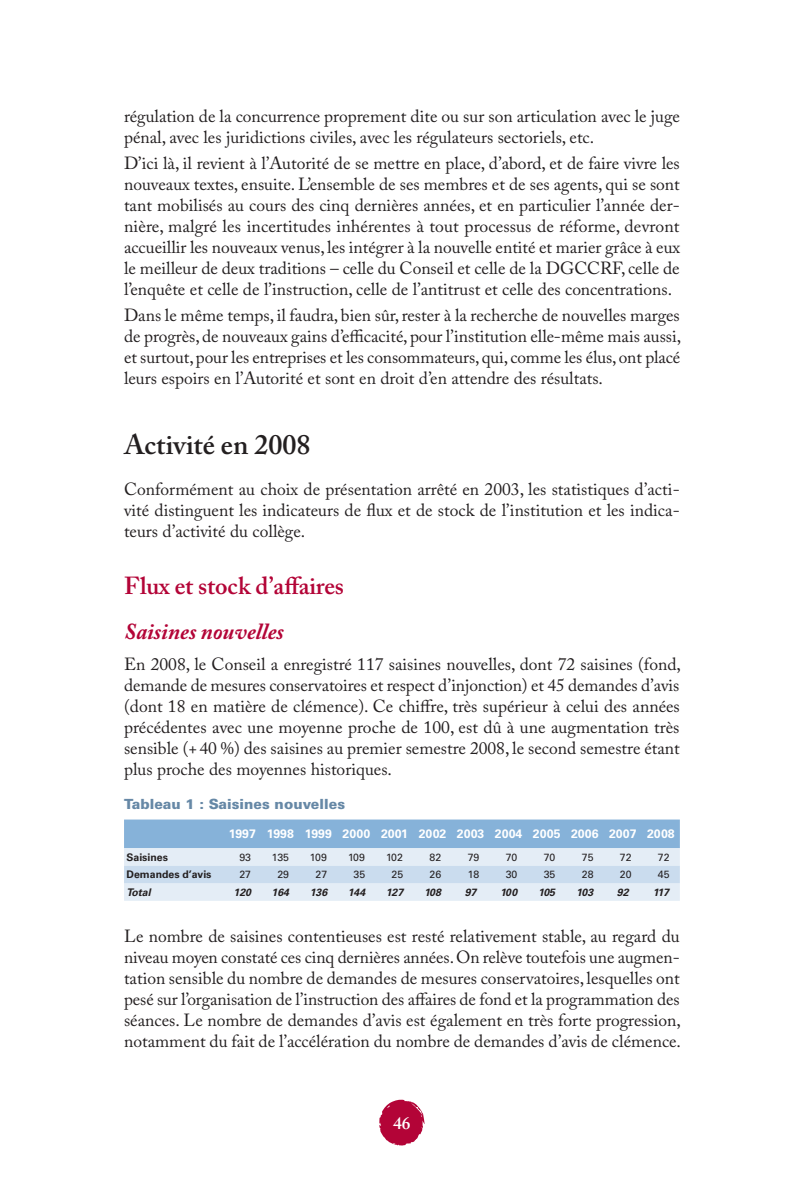
<style>
.page{position:relative;width:794px;height:1191px;background:#fff}
.page>*{position:absolute;margin:0;border:0;box-sizing:border-box;transform-origin:0 0}
.t1{font:600 28px "Adobe Caslon Pro";color:#231f20}
.t2{font:600 24.5px "Adobe Caslon Pro";letter-spacing:-.005em;color:#b30437}
.t3{font:italic 700 22.75px "Adobe Caslon Pro";color:#b30437}
.t4{font:17.5px/21px "Adobe Caslon Pro";color:#231f20;text-align:justify}
.t5{font:600 17.5px "Adobe Caslon Pro";color:#fff}
.t6{font:900 14px "Univers LT Std";color:#6688a6}
.t7{font:700 12.25px "Univers LT Std";color:#fff}
.t8{font:10.5px "Univers LT Std";color:#231f20}
.t9{font:italic 700 10.5px "Univers LT Std";color:#231f20}
.t10{font:700 10.5px "Univers LT Std";color:#231f20}
</style>
<div class="page">
<svg style="left:379px;top:1099px;width:46px;height:47px"></svg>
<svg style="left:124px;top:819px;width:556px;height:81px;background:#bdd4ea"></svg>
<p class="t4" style="left:124px;top:105px;width:557px">régulation de la concurrence proprement dite ou sur son articulation avec le juge pénal, avec les juridictions civiles, avec les régulateurs sectoriels, etc.</p>
<p class="t4" style="left:124px;top:152px;width:558px">D’ici là, il revient à l’Autorité de se mettre en place, d’abord, et de faire vivre les nouveaux textes, ensuite. L’ensemble de ses membres et de ses agents, qui se sont tant mobilisés au cours des cinq dernières années, et en particulier l’année der‑ nière, malgré les incertitudes inhérentes à tout processus de réforme, devront accueillir les nouveaux venus, les intégrer à la nouvelle entité et marier grâce à eux le meilleur de deux traditions – celle du Conseil et celle de la DGCCRF, celle de l’enquête et celle de l’instruction, celle de l’antitrust et celle des concentrations.</p>
<p class="t4" style="left:124px;top:305px;width:558px">Dans le même temps, il faudra, bien sûr, rester à la recherche de nouvelles marges de progrès, de nouveaux gains d’efficacité, pour l’institution elle-même mais aussi, et surtout, pour les entreprises et les consommateurs, qui, comme les élus, ont placé leurs espoirs en l’Autorité et sont en droit d’en attendre des résultats.</p>
<h1 class="t1" style="left:124px;top:428px;width:188px">Activité en 2008</h1>
<p class="t4" style="left:124px;top:479px;width:557px">Conformément au choix de présentation arrêté en 2003, les statistiques d’acti‑ vité distinguent les indicateurs de flux et de stock de l’institution et les indica‑ teurs d’activité du collège.</p>
<h2 class="t2" style="left:124px;top:571px;width:221px">Flux et stock d’affaires</h2>
<h3 class="t3" style="left:124px;top:617px;width:161px">Saisines nouvelles</h3>
<p class="t4" style="left:124px;top:653px;width:558px">En 2008, le Conseil a enregistré 117 saisines nouvelles, dont 72 saisines (fond, demande de mesures conservatoires et respect d’injonction) et 45 demandes d’avis (dont 18 en matière de clémence). Ce chiffre, très supérieur à celui des années précédentes avec une moyenne proche de 100, est dû à une augmentation très sensible (+ 40 %) des saisines au premier semestre 2008, le second semestre étant plus proche des moyennes historiques.</p>
<p class="t6" style="left:124px;top:795px;width:223px">Tableau 1 : Saisines nouvelles</p>
<p class="t7" style="left:229px;top:827px;width:447px">1997 1998 1999 2000 2001 2002 2003 2004 2005 2006 2007 2008</p>
<p class="t10" style="left:126px;top:851px;width:43px">Saisines</p>
<p class="t8" style="left:239px;top:851px;width:13px">93</p>
<p class="t8" style="left:272px;top:851px;width:19px">135</p>
<p class="t8" style="left:310px;top:851px;width:18px">109</p>
<p class="t8" style="left:348px;top:851px;width:18px">109</p>
<p class="t8" style="left:386px;top:851px;width:18px">102</p>
<p class="t8" style="left:429px;top:851px;width:13px">82</p>
<p class="t8" style="left:468px;top:851px;width:13px">79</p>
<p class="t8" style="left:506px;top:851px;width:13px">70</p>
<p class="t8" style="left:544px;top:851px;width:13px">70</p>
<p class="t8" style="left:582px;top:851px;width:13px">75</p>
<p class="t8" style="left:620px;top:851px;width:13px">72</p>
<p class="t8" style="left:658px;top:851px;width:13px">72</p>
<p class="t10" style="left:126px;top:868px;width:86px">Demandes d’avis</p>
<p class="t8" style="left:239px;top:868px;width:13px">27</p>
<p class="t8" style="left:277px;top:868px;width:13px">29</p>
<p class="t8" style="left:315px;top:868px;width:13px">27</p>
<p class="t8" style="left:353px;top:868px;width:13px">35</p>
<p class="t8" style="left:391px;top:868px;width:13px">25</p>
<p class="t8" style="left:429px;top:868px;width:13px">26</p>
<p class="t8" style="left:468px;top:868px;width:13px">18</p>
<p class="t8" style="left:506px;top:868px;width:13px">30</p>
<p class="t8" style="left:544px;top:868px;width:13px">35</p>
<p class="t8" style="left:582px;top:868px;width:13px">28</p>
<p class="t8" style="left:620px;top:868px;width:13px">20</p>
<p class="t8" style="left:658px;top:868px;width:13px">45</p>
<p class="t9" style="left:126px;top:886px;width:26px">Total</p>
<p class="t9" style="left:233px;top:886px;width:19px">120</p>
<p class="t9" style="left:272px;top:886px;width:19px">164</p>
<p class="t9" style="left:310px;top:886px;width:19px">136</p>
<p class="t9" style="left:348px;top:886px;width:19px">144</p>
<p class="t9" style="left:386px;top:886px;width:19px">127</p>
<p class="t9" style="left:424px;top:886px;width:18px">108</p>
<p class="t9" style="left:465px;top:886px;width:13px">97</p>
<p class="t9" style="left:500px;top:886px;width:19px">100</p>
<p class="t9" style="left:538px;top:886px;width:18px">105</p>
<p class="t9" style="left:576px;top:886px;width:18px">103</p>
<p class="t9" style="left:617px;top:886px;width:13px">92</p>
<p class="t9" style="left:652px;top:886px;width:18px">117</p>
<p class="t4" style="left:124px;top:925px;width:558px">Le nombre de saisines contentieuses est resté relativement stable, au regard du niveau moyen constaté ces cinq dernières années. On relève toutefois une augmen‑ tation sensible du nombre de demandes de mesures conservatoires, lesquelles ont pesé sur l’organisation de l’instruction des affaires de fond et la programmation des séances. Le nombre de demandes d’avis est également en très forte progression, notamment du fait de l’accélération du nombre de demandes d’avis de clémence.</p>
<p class="t5" style="left:393px;top:1112px;width:19px">46</p>
</div>
